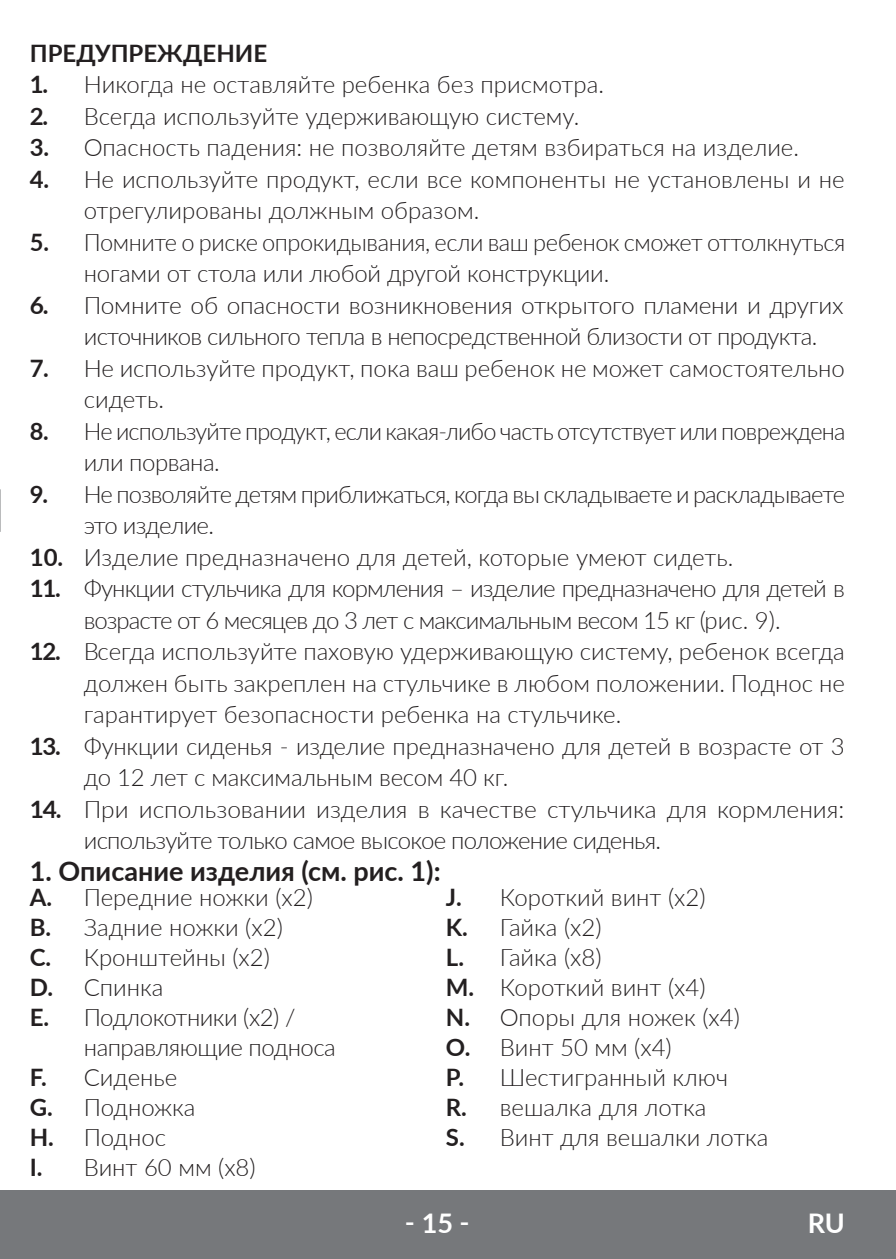
<style>
.page{position:relative;width:896px;height:1259px;background:#fff}
.page>*{position:absolute;margin:0;border:0;box-sizing:border-box;transform-origin:0 0}
.t1{font:700 27px "Lato";color:#231f20}
.t2{font:700 27px "Lato";color:#fff}
.t3{font:300 24px/30px "Lato";letter-spacing:-.01em;color:#231f20}
.t4{font:300 24px/31.5px "Lato";letter-spacing:-.035em;color:#231f20}
.t5{font:300 24px/31.5px "Lato";letter-spacing:-.03em;color:#231f20}
.t6{font:300 24px/31.5px "Lato";letter-spacing:-.04em;color:#231f20;text-align:center}
.t7{font:700 24px "Lato";color:#231f20}
.s1{font-weight:700}
</style>
<div class="page">
<div style="left:0;top:1190px;width:895px;height:69px;background:#76787b"></div>
<p class="t7" style="left:30px;top:35px;width:239px">ПРЕДУПРЕЖДЕНИЕ</p>
<p class="t3" style="left:30px;top:69px;width:575px"><span class="s1">1.</span> Никогда не оставляйте ребенка без присмотра.</p>
<p class="t3" style="left:30px;top:100px;width:551px"><span class="s1">2.</span> Всегда используйте удерживающую систему.</p>
<p class="t3" style="left:30px;top:132px;width:770px"><span class="s1">3.</span> Опасность падения: не позволяйте детям взбираться на изделие.</p>
<p class="t3" style="left:84px;top:163px;width:762px;line-height:31.5px;text-indent:-54px"><span class="s1">4.</span> Не используйте продукт, если все компоненты не установлены и не отрегулированы должным образом.</p>
<p class="t3" style="left:84px;top:226px;width:763px;line-height:31.5px;text-indent:-54px"><span class="s1">5.</span> Помните о риске опрокидывания, если ваш ребенок сможет оттолкнуться ногами от стола или любой другой конструкции.</p>
<p class="t5" style="left:84px;top:289px;width:761px;text-indent:-54px"><span class="s1">6.</span> Помните об опасности возникновения открытого пламени и других источников сильного тепла в непосредственной близости от продукта.</p>
<p class="t3" style="left:84px;top:352px;width:762px;line-height:31.5px;text-indent:-54px"><span class="s1">7.</span> Не используйте продукт, пока ваш ребенок не может самостоятельно сидеть.</p>
<p class="t4" style="left:84px;top:415px;width:763px;text-indent:-54px"><span class="s1">8.</span> Не используйте продукт, если какая-либо часть отсутствует или повреждена или порвана.</p>
<p class="t4" style="left:84px;top:478px;width:762px;text-indent:-54px"><span class="s1">9.</span> Не позволяйте детям приближаться, когда вы складываете и раскладываете это изделие.</p>
<p class="t3" style="left:30px;top:541px;width:705px"><span class="s1">10.</span> Изделие предназначено для детей, которые умеют сидеть.</p>
<p class="t6" style="left:30px;top:572px;width:816px"><span class="s1">11.</span> Функции стульчика для кормления – изделие предназначено для детей в возрасте от 6 месяцев до 3 лет с максимальным весом 15 кг (рис. 9).</p>
<p class="t3" style="left:84px;top:635px;width:762px;line-height:31.5px;text-align:justify;text-indent:-54px"><span class="s1">12.</span> Всегда используйте паховую удерживающую систему, ребенок всегда должен быть закреплен на стульчике в любом положении. Поднос не гарантирует безопасности ребенка на стульчике.</p>
<p class="t3" style="left:84px;top:730px;width:762px;line-height:31.5px;text-indent:-54px"><span class="s1">13.</span> Функции сиденья - изделие предназначено для детей в возрасте от 3 до 12 лет с максимальным весом 40 кг.</p>
<p class="t3" style="left:84px;top:793px;width:762px;line-height:31.5px;text-indent:-54px"><span class="s1">14.</span> При использовании изделия в качестве стульчика для кормления: используйте только самое высокое положение сиденья.</p>
<p class="t1" style="left:30px;top:851px;width:412px">1. Oписание изделия (см. рис. 1):</p>
<p class="t3" style="left:30px;top:882px;width:284px"><span class="s1">A.</span> Передние ножки (x2)</p>
<p class="t3" style="left:30px;top:912px;width:254px"><span class="s1">B.</span> Задние ножки (x2)</p>
<p class="t3" style="left:30px;top:942px;width:242px"><span class="s1">C.</span> Кронштейны (x2)</p>
<p class="t3" style="left:30px;top:972px;width:135px"><span class="s1">D.</span> Спинка</p>
<p class="t3" style="left:30px;top:1002px;width:267px"><span class="s1">E.</span> Подлокотники (x2) /</p>
<p class="t3" style="left:84px;top:1032px;width:253px">направляющие подноса</p>
<p class="t3" style="left:30px;top:1062px;width:149px"><span class="s1">F.</span> Сиденье</p>
<p class="t3" style="left:30px;top:1092px;width:167px"><span class="s1">G.</span> Подножка</p>
<p class="t3" style="left:30px;top:1122px;width:138px"><span class="s1">H.</span> Поднос</p>
<p class="t3" style="left:30px;top:1152px;width:227px"><span class="s1">I.</span> Винт 60 мм (x8)</p>
<p class="t3" style="left:446px;top:882px;width:324px"><span class="s1">J.</span> Короткий винт (x2)<br><span class="s1">K.</span> Гайка (x2)<br><span class="s1">L.</span> Гайка (x8)<br><span class="s1">M.</span> Короткий винт (x4)<br><span class="s1">N.</span> Опоры для ножек (x4)<br><span class="s1">O.</span> Винт 50 мм (x4)<br><span class="s1">P.</span> Шестигранный ключ<br><span class="s1">R.</span> вешалка для лотка<br><span class="s1">S.</span> Винт для вешалки лотка</p>
<p class="t2" style="left:405px;top:1203px;width:66px">‑ 15 ‑</p>
<p class="t2" style="left:807px;top:1207px;width:39px">RU</p>
</div>
